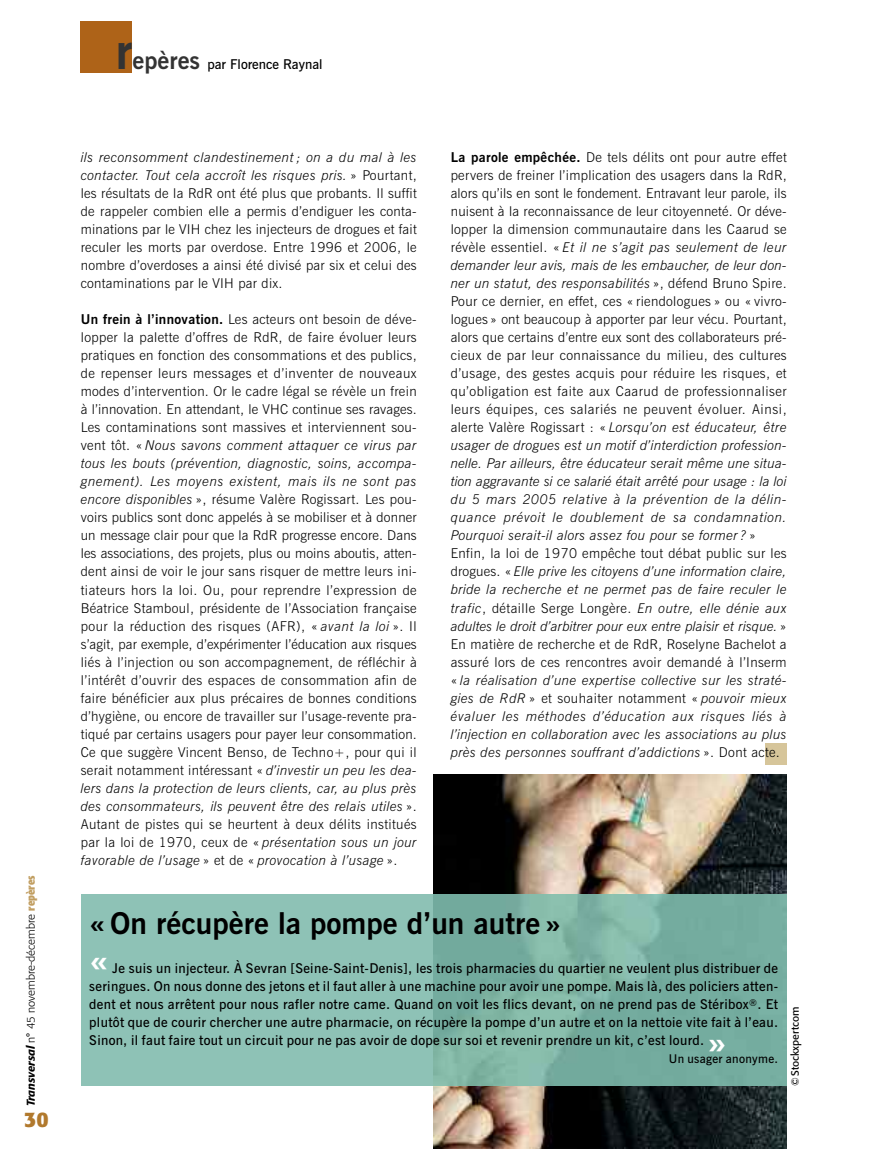
<style>
.page{position:relative;width:893px;height:1149px;background:#fff}
.page>*{position:absolute;margin:0;border:0;box-sizing:border-box;transform-origin:0 0}
.t1{font:700 36px "News Gothic BT";color:#fff}
.t2{font:700 30px "News Gothic BT";color:#000}
.t3{font:700 21px "Formata";color:#b1792d}
.t4{font:300 13.5px/18px "News Gothic BT";letter-spacing:.025em;color:#000;text-align:justify}
.t5{font:600 13.5px/18px "News Gothic BT";letter-spacing:.025em;color:#000;text-align:justify}
.t6{font:600 13.5px "News Gothic BT";color:#000}
.t7{font:600 12px "News Gothic BT";letter-spacing:.025em;color:#000}
.t8{font:300 11.25px "Formata";color:#000}
.t9{font:10.5px "Formata";color:#000}
.s1{font-weight:500;font-style:italic}
.s2{font-weight:700;font-stretch:condensed;color:#c19e61}
.s3{font-weight:700;font-size:49.5px;color:#333}
.s4{font-weight:700;font-size:24px;color:#333}
.s5{font-style:italic}
.s6{font-weight:700}
</style>
<div class="page">
<div style="left:81px;top:21px;width:51px;height:51px;background:#ae6318"></div>
<img style="left:434px;top:774px;width:353px;height:374px">
<div style="left:81px;top:894px;width:353px;height:191px;background:#8ec2b6"></div>
<img style="left:434px;top:894px;width:353px;height:191px">
<div style="left:765px;top:742px;width:22px;height:22px;background:#d6c59a"></div>
<p class="t8" style="left:26px;top:1106px;width:232px;rotate:-90deg"><span class="s1">Transversal</span> n° 45 novembre-décembre <span class="s2">repères</span></p>
<h3 class="t3" style="left:24px;top:1110px;width:26px">30</h3>
<p class="t6" style="left:116px;top:59px;width:209px"><span class="s3">r</span><span class="s4">epères</span> par Florence Raynal</p>
<p class="t4" style="left:81px;top:149px;width:337px"><span class="s5">ils reconsomment clandestinement ; on a du mal à les contacter. Tout cela accroît les risques pris.</span> » Pourtant, les résultats de la RdR ont été plus que probants. Il suffit de rappeler combien elle a permis d’endiguer les conta&shy;minations par le VIH chez les injecteurs de drogues et fait reculer les morts par overdose. Entre 1996 et 2006, le nombre d’overdoses a ainsi été divisé par six et celui des contaminations par le VIH par dix.</p>
<p class="t4" style="left:81px;top:311px;width:337px"><span class="s6">Un frein à l’innovation.</span> Les acteurs ont besoin de déve&shy;lopper la palette d’offres de RdR, de faire évoluer leurs pratiques en fonction des consommations et des publics, de repenser leurs messages et d’inventer de nouveaux modes d’intervention. Or le cadre légal se révèle un frein à l’innovation. En attendant, le VHC continue ses ravages.<br>Les contaminations sont massives et interviennent sou&shy;vent tôt. « <span class="s5">Nous savons comment attaquer ce virus par tous les bouts (prévention, diagnostic, soins, accompa&shy;gnement). Les moyens existent, mais ils ne sont pas encore disponibles</span> », résume Valère Rogissart. Les pou&shy;voirs publics sont donc appelés à se mobiliser et à donner un message clair pour que la RdR progresse encore. Dans les associations, des projets, plus ou moins aboutis, atten&shy;dent ainsi de voir le jour sans risquer de mettre leurs ini&shy;tiateurs hors la loi. Ou, pour reprendre l’expression de Béatrice Stamboul, présidente de l’Association française pour la réduction des risques (AFR), « <span class="s5">avant la loi</span> ». Il s’agit, par exemple, d’expérimenter l’éducation aux risques liés à l’injection ou son accompagnement, de réfléchir à l’intérêt d’ouvrir des espaces de consommation afin de faire bénéficier aux plus précaires de bonnes conditions d’hygiène, ou encore de travailler sur l’usage-revente pra&shy;tiqué par certains usagers pour payer leur consommation.<br>Ce que suggère Vincent Benso, de Techno+, pour qui il serait notamment intéressant « <span class="s5">d’investir un peu les dea&shy;lers dans la protection de leurs clients, car, au plus près des consommateurs, ils peuvent être des relais utiles</span> ».<br>Autant de pistes qui se heurtent à deux délits institués par la loi de 1970, ceux de « <span class="s5">présentation sous un jour favorable de l’usage</span> » et de « <span class="s5">provocation à l’usage</span> ».</p>
<p class="t4" style="left:451px;top:149px;width:337px;text-align:left"><span class="s6">La parole empêchée.</span> De tels délits ont pour autre effet pervers de freiner l’implication des usagers dans la RdR, alors qu’ils en sont le fondement. Entravant leur parole, ils nuisent à la reconnaissance de leur citoyenneté. Or déve&shy;lopper la dimension communautaire dans les Caarud se révèle essentiel. « <span class="s5">Et il ne s’agit pas seulement de leur demander leur avis, mais de les embaucher, de leur don&shy;ner un statut, des responsabilités</span> », défend Bruno Spire.<br>Pour ce dernier, en effet, ces « riendologues » ou « vivro&shy;logues » ont beaucoup à apporter par leur vécu. Pourtant, alors que certains d’entre eux sont des collaborateurs pré&shy;cieux de par leur connaissance du milieu, des cultures d’usage, des gestes acquis pour réduire les risques, et qu’obligation est faite aux Caarud de professionnaliser leurs équipes, ces salariés ne peuvent évoluer. Ainsi, alerte Valère Rogissart : « <span class="s5">Lorsqu’on est éducateur, être usager de drogues est un motif d’interdiction profession&shy;nelle. Par ailleurs, être éducateur serait même une situa&shy;tion aggravante si ce salarié était arrêté pour usage : la loi du 5 mars 2005 relative à la prévention de la délin&shy;quance prévoit le doublement de sa condamnation.<br>Pourquoi serait-il alors assez fou pour se former ?</span> » Enfin, la loi de 1970 empêche tout débat public sur les drogues. « <span class="s5">Elle prive les citoyens d’une information claire, bride la recherche et ne permet pas de faire reculer le trafic</span>, détaille Serge Longère. <span class="s5">En outre, elle dénie aux adultes le droit d’arbitrer pour eux entre plaisir et risque.</span> » En matière de recherche et de RdR, Roselyne Bachelot a assuré lors de ces rencontres avoir demandé à l’Inserm « <span class="s5">la réalisation d’une expertise collective sur les straté&shy;gies de RdR</span> » et souhaiter notamment « <span class="s5">pouvoir mieux évaluer les méthodes d’éducation aux risques liés à l’injection en collaboration avec les associations au plus près des personnes souffrant d’addictions</span> ». Dont acte.</p>
<h2 class="t2" style="left:89px;top:912px;width:473px">«On récupère la pompe d’un autre »</h2>
<h1 class="t1" style="left:89px;top:946px;width:21px">«</h1>
<p class="t5" style="left:89px;top:959px;width:690px;text-indent:23px">Je suis un injecteur. À Sevran [Seine-Saint-Denis], les trois pharmacies du quartier ne veulent plus distribuer de seringues. On nous donne des jetons et il faut aller à une machine pour avoir une pompe. Mais là, des policiers atten&shy;dent et nous arrêtent pour nous rafler notre came. Quand on voit les flics devant, on ne prend pas de Stéribox<sup>®</sup>. Et plutôt que de courir chercher une autre pharmacie, on récupère la pompe d’un autre et on la nettoie vite fait à l’eau.<br>Sinon, il faut faire tout un circuit pour ne pas avoir de dope sur soi et revenir prendre un kit, c’est lourd.</p>
<p class="t7" style="left:669px;top:1053px;width:111px">Un usager anonyme.</p>
<h1 class="t1" style="left:707px;top:1028px;width:21px">»</h1>
<p class="t9" style="left:790px;top:1085px;width:81px;rotate:-90deg">© Stockxpertcom</p>
</div>
